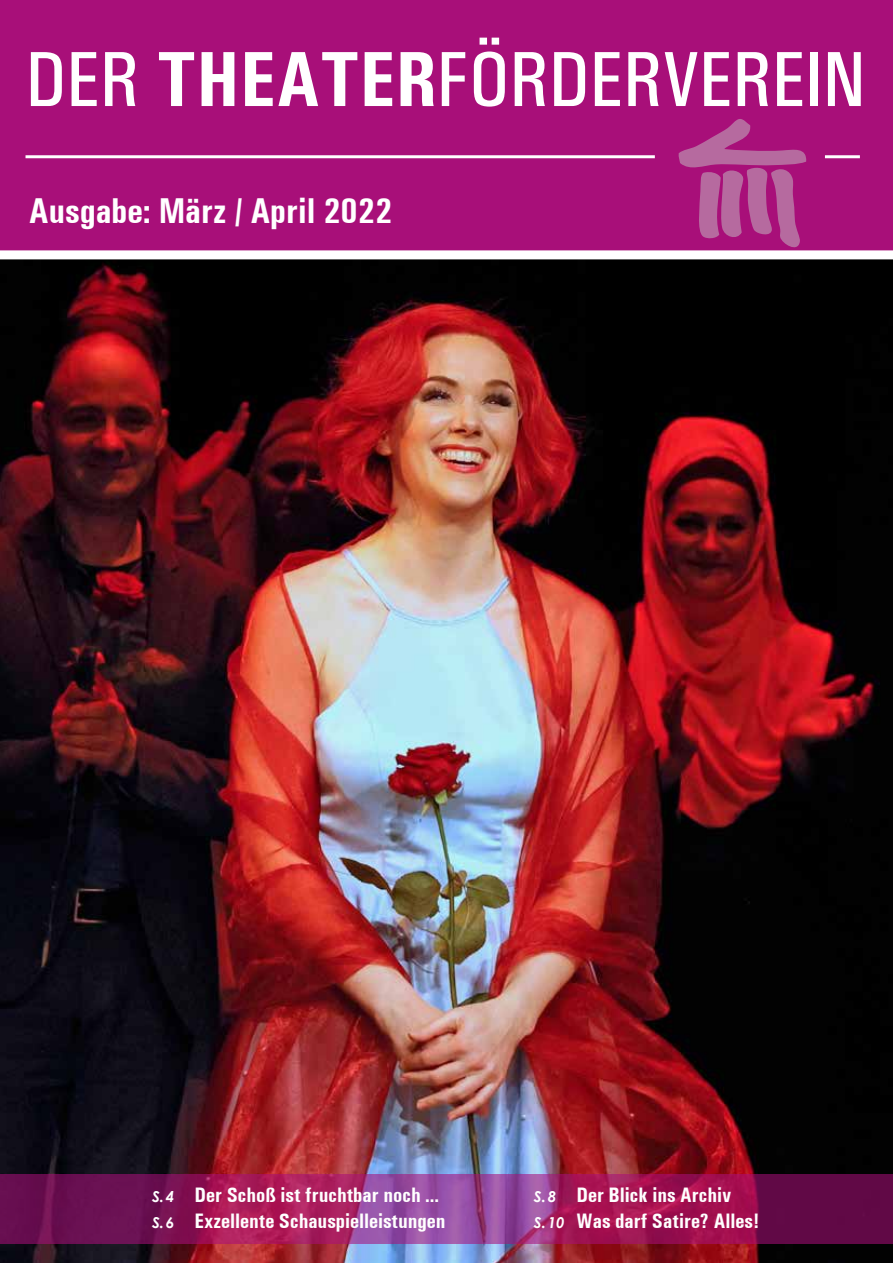
<style>
.page{position:relative;width:893px;height:1263px;background:#fff}
.page>*{position:absolute;margin:0;border:0;box-sizing:border-box;transform-origin:0 0}
.t1{font:500 condensed 79.05px "Univers";color:#fff}
.t2{font:700 condensed 36px "Univers";color:#fff}
.t3{font:700 condensed 21px/25.5px "Univers";color:#fff}
.s1{font-weight:700}
.s2{font-family:"Century Gothic";font-style:italic;font-stretch:normal;font-size:15px}
</style>
<div class="page">
<img style="left:0;top:259px;width:893px;height:1004px">
<div style="left:0;top:0;width:893px;height:255px;background:#a80f79"></div>
<hr style="left:26px;top:155px;width:629px;height:3px;background:#fff">
<hr style="left:825px;top:155px;width:35px;height:3px;background:#fff">
<div style="left:0;top:250px;width:893px;height:9px;background:#fff"></div>
<svg style="left:679px;top:119px;width:127px;height:128px"></svg>
<svg style="left:0;top:1174px;width:893px;height:69px;background:#8b1e62"></svg>
<h1 class="t1" style="left:26px;top:33px;width:841px">DER <span class="s1">THEATER</span>FÖRDERVEREIN</h1>
<h2 class="t2" style="left:29px;top:189px;width:365px">Ausgabe: März / April 2022</h2>
<p class="t3" style="left:152px;top:1182px;width:295px"><span class="s2">S.4</span> Der Schoß ist fruchtbar noch ...<br><span class="s2">S.6</span> Exzellente Schauspielleistungen</p>
<p class="t3" style="left:534px;top:1182px;width:227px"><span class="s2">S.8</span> Der Blick ins Archiv<br><span class="s2">S.10</span> Was darf Satire? Alles!</p>
</div>
